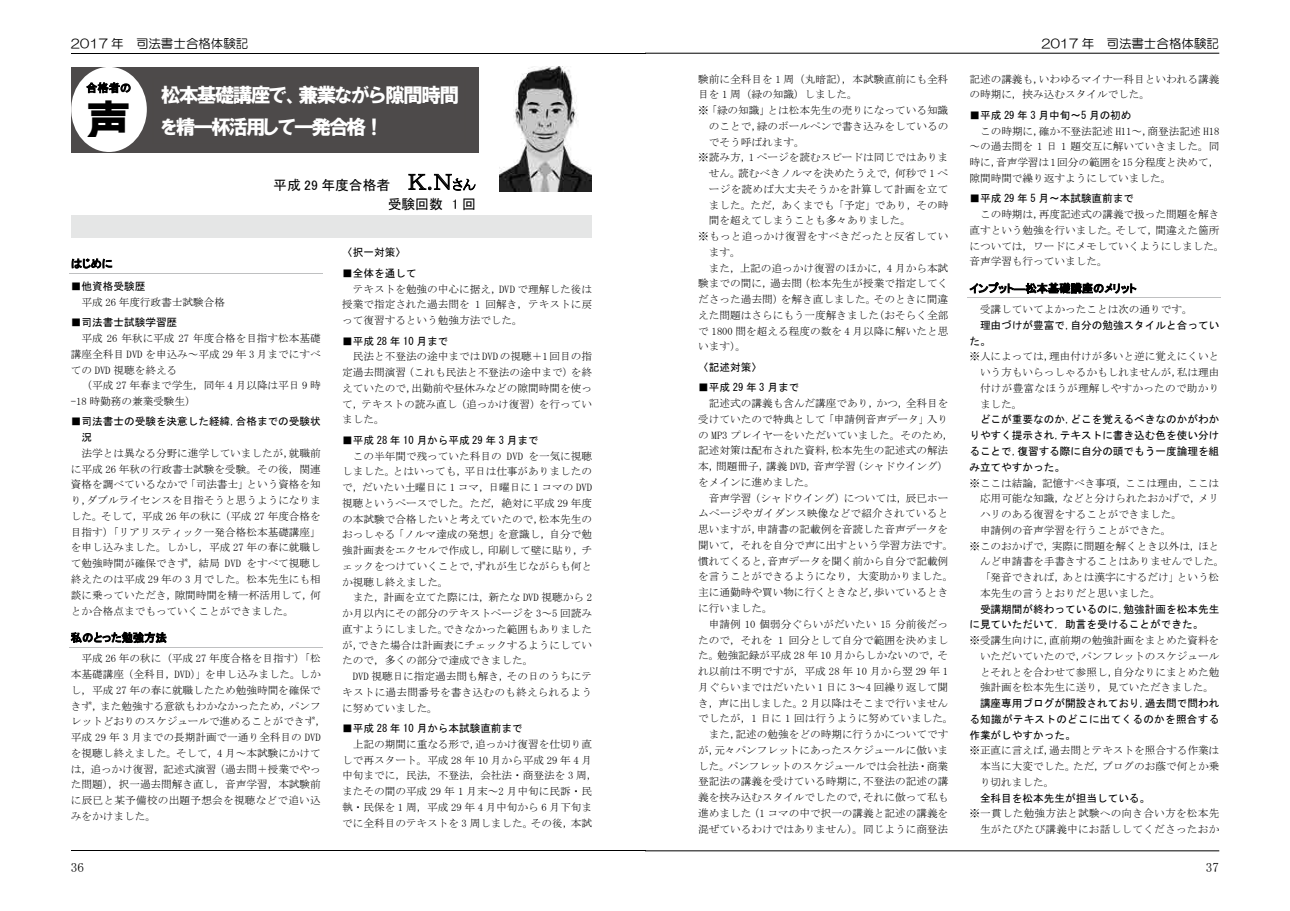
<style>
.page{position:relative;width:1290px;height:911px;background:#fff}
.page>*{position:absolute;margin:0;border:0;box-sizing:border-box;transform-origin:0 0}
.t1{font:45px "HGP Soei Kakugothic UB";color:#000}
.t2{font:20px/31.4px "HGP Soei Kakugothic UB";letter-spacing:-.1em;color:#fff}
.t3{font:13.75px/19.6px "MS P Gothic";color:#000;text-align:right}
.t4{font:13.25px "MS Mincho";color:#000}
.t5{font:12.5px "HG Maru Gothic MPRO";color:#000}
.t6{font:11.25px "MS P Gothic";color:#000}
.t7{font:10.62px/15.8px "MS Mincho";color:#000;text-align:justify}
.t8{font:10.62px/15.8px "MS Gothic";color:#000}
.t9{font:10.62px/15.8px "MS Mincho";letter-spacing:.03em;color:#000;text-align:right}
.s1{font-family:"MS P Mincho";font-size:22.5px}
.s2{font-family:"MS P Mincho"}
</style>
<div class="page">
<div style="left:71px;top:67px;width:407px;height:85px;background:#4d4a4a"></div>
<div style="left:71px;top:67px;width:76px;height:85px;background:#fff;border-radius:50%"></div>
<div style="left:71px;top:215px;width:521px;height:22px;background:#e5e6e6"></div>
<hr style="left:71px;top:53px;width:574px;height:1px;background:#000">
<hr style="left:71px;top:850px;width:574px;height:1px;background:#000">
<hr style="left:69px;top:273px;width:253px;height:1px;background:#bfc0c1">
<hr style="left:69px;top:646px;width:253px;height:1px;background:#bfc0c1">
<img style="left:500px;top:66px;width:92px;height:126px">
<hr style="left:645px;top:53px;width:574px;height:1px;background:#000">
<hr style="left:645px;top:850px;width:574px;height:1px;background:#000">
<hr style="left:967px;top:297px;width:254px;height:1px;background:#bfc0c1">
<p class="t5" style="left:71px;top:37px;width:179px">2017 年 司法書士合格体験記</p>
<p class="t6" style="left:86px;top:82px;width:47px">合格者の</p>
<h1 class="t1" style="left:86px;top:98px;width:46px">声</h1>
<h2 class="t2" style="left:161px;top:79px;width:300px">松本基礎講座で、兼業ながら隙間時間を精一杯活用して一発合格！</h2>
<p class="t3" style="left:273px;top:175px;width:204px">平成 29 年度合格者 <span class="s1">Ｋ.Ｎ</span><span class="s2">さん</span>受験回数 1 回</p>
<p class="t6" style="left:71px;top:258px;width:43px">はじめに</p>
<p class="t8" style="left:71px;top:278px;width:76px">■他資格受験歴</p>
<p class="t7" style="left:81px;top:294px;width:145px">平成 26 年度行政書士試験合格</p>
<p class="t8" style="left:71px;top:314px;width:108px">■司法書士試験学習歴</p>
<p class="t7" style="left:71px;top:330px;width:252px;text-indent:11px">平成 26 年秋に平成 27 年度合格を目指す松本基礎講座全科目 DVD を申込み～平成 29 年 3 月までにすべての DVD 視聴を終える</p>
<p class="t7" style="left:71px;top:377px;width:251px;text-indent:11px">（平成 27 年春まで学生，同年 4 月以降は平日 9 時-18 時勤務の兼業受験生）</p>
<p class="t8" style="left:81px;top:414px;width:241px;text-indent:-11px">■司法書士の受験を決意した経緯，合格までの受験状況</p>
<p class="t7" style="left:71px;top:445px;width:252px;text-indent:11px">法学とは異なる分野に進学していましたが，就職前に平成 26 年秋の行政書士試験を受験。その後，関連資格を調べているなかで「司法書士」という資格を知り，ダブルライセンスを目指そうと思うようになりました。そして，平成 26 年の秋に（平成 27 年度合格を目指す）「リアリスティック一発合格松本基礎講座」を申し込みました。しかし，平成 27 年の春に就職して勉強時間が確保できず，結局 DVD をすべて視聴し終えたのは平成 29 年の 3 月でした。松本先生にも相談に乗っていただき，隙間時間を精一杯活用して，何とか合格点までもっていくことができました。</p>
<p class="t6" style="left:71px;top:632px;width:97px">私のとった勉強方法</p>
<p class="t7" style="left:71px;top:650px;width:257px;text-align:left;text-indent:11px">平成 26 年の秋に（平成 27 年度合格を目指す）「松本基礎講座（全科目，DVD）」を申し込みました。しかし，平成 27 年の春に就職したため勉強時間を確保できず，また勉強する意欲もわかなかったため，パンフレットどおりのスケジュールで進めることができず，平成 29 年 3 月までの長期計画で一通り全科目の DVDを視聴し終えました。そして，4 月～本試験にかけては，追っかけ復習，記述式演習（過去問＋授業でやった問題），択一過去問解き直し，音声学習，本試験前に辰已と某予備校の出題予想会を視聴などで追い込みをかけました。</p>
<p class="t4" style="left:71px;top:860px;width:15px">36</p>
<p class="t8" style="left:342px;top:245px;width:65px">〈択一対策〉</p>
<p class="t8" style="left:342px;top:265px;width:76px">■全体を通して</p>
<p class="t7" style="left:342px;top:281px;width:252px;text-indent:11px">テキストを勉強の中心に据え，DVD で理解した後は授業で指定された過去問を 1 回解き，テキストに戻って復習するという勉強方法でした。</p>
<p class="t8" style="left:342px;top:333px;width:108px">■平成 28 年 10 月まで</p>
<p class="t7" style="left:342px;top:348px;width:252px;text-indent:11px">民法と不登法の途中までは DVD の視聴＋1 回目の指定過去問演習（これも民法と不登法の途中まで）を終えていたので，出勤前や昼休みなどの隙間時間を使って，テキストの読み直し（追っかけ復習）を行っていました。</p>
<p class="t8" style="left:342px;top:432px;width:198px">■平成 28 年 10 月から平成 29 年 3 月まで</p>
<p class="t7" style="left:342px;top:448px;width:252px;text-indent:11px">この半年間で残っていた科目の DVD を一気に視聴しました。とはいっても，平日は仕事がありましたので，だいたい土曜日に 1 コマ，日曜日に 1 コマの DVD視聴というペースでした。ただ，絶対に平成 29 年度の本試験で合格したいと考えていたので，松本先生のおっしゃる「ノルマ達成の発想」を意識し，自分で勉強計画表をエクセルで作成し，印刷して壁に貼り，チェックをつけていくことで，ずれが生じながらも何とか視聴し終えました。</p>
<p class="t7" style="left:342px;top:589px;width:252px;text-indent:11px">また，計画を立てた際には，新たな DVD 視聴から 2か月以内にその部分のテキストページを 3～5 回読み直すようにしました。できなかった範囲もありましたが，できた場合は計画表にチェックするようにしていたので，多くの部分で達成できました。</p>
<p class="t7" style="left:342px;top:668px;width:252px;text-indent:11px">DVD 視聴日に指定過去問も解き，その日のうちにテキストに過去問番号を書き込むのも終えられるように努めていました。</p>
<p class="t8" style="left:342px;top:720px;width:182px">■平成 28 年 10 月から本試験直前まで</p>
<p class="t7" style="left:342px;top:736px;width:257px;text-align:center">上記の期間に重なる形で，追っかけ復習を仕切り直<br>しで再スタート。平成 28 年 10 月から平成 29 年 4 月中旬までに，民法，不登法，会社法・商登法を 3 周，またその間の平成 29 年 1 月末～2 月中旬に民訴・民執・民保を 1 周，平成 29 年 4 月中旬から 6 月下旬までに全科目のテキストを 3 周しました。その後，本試</p>
<p class="t7" style="left:698px;top:71px;width:251px">験前に全科目を 1 周（丸暗記），本試験直前にも全科</p>
<p class="t7" style="left:698px;top:87px;width:161px">目を 1 周（緑の知識）しました。</p>
<p class="t7" style="left:698px;top:102px;width:251px">※「緑の知識」とは松本先生の売りになっている知識</p>
<p class="t7" style="left:709px;top:118px;width:241px">のことで，緑のボールペンで書き込みをしているの</p>
<p class="t7" style="left:709px;top:134px;width:97px">でそう呼ばれます。</p>
<p class="t7" style="left:698px;top:150px;width:251px">※読み方，1 ページを読むスピードは同じではありま</p>
<p class="t7" style="left:709px;top:165px;width:241px">せん。読むべきノルマを決めたうえで，何秒で 1 ペ</p>
<p class="t9" style="left:709px;top:181px;width:241px">ージを読めば大丈夫そうかを計算して計画を立て</p>
<p class="t7" style="left:709px;top:197px;width:241px">ました。ただ，あくまでも「予定」であり，その時</p>
<p class="t7" style="left:709px;top:213px;width:204px">間を超えてしまうことも多々ありました。</p>
<p class="t9" style="left:698px;top:228px;width:252px">※もっと追っかけ復習をすべきだったと反省してい</p>
<p class="t7" style="left:709px;top:244px;width:33px">ます。</p>
<p class="t7" style="left:709px;top:260px;width:241px">また，上記の追っかけ復習のほかに，4 月から本試</p>
<p class="t7" style="left:698px;top:276px;width:251px">験までの間に，過去問（松本先生が授業で指定してく</p>
<p class="t7" style="left:698px;top:291px;width:251px">ださった過去問）を解き直しました。そのときに間違</p>
<p class="t7" style="left:698px;top:307px;width:252px">えた問題はさらにもう一度解きました（おそらく全部</p>
<p class="t7" style="left:698px;top:323px;width:252px">で 1800 問を超える程度の数を 4 月以降に解いたと思</p>
<p class="t7" style="left:698px;top:339px;width:50px">います）。</p>
<p class="t8" style="left:698px;top:359px;width:65px">〈記述対策〉</p>
<p class="t8" style="left:698px;top:380px;width:103px">■平成 29 年 3 月まで</p>
<p class="t7" style="left:698px;top:395px;width:257px;text-align:left;text-indent:11px">記述式の講義も含んだ講座であり，かつ，全科目を受けていたので特典として「申請例音声データ」入りの MP3 プレイヤーをいただいていました。そのため，記述対策は配布された資料，松本先生の記述式の解法本，問題冊子，講義 DVD，音声学習（シャドウイング）をメインに進めました。</p>
<p class="t7" style="left:698px;top:490px;width:257px;text-align:left;text-indent:11px">音声学習（シャドウイング）については，辰已ホームページやガイダンス映像などで紹介されていると思いますが，申請書の記載例を音読した音声データを聞いて，それを自分で声に出すという学習方法です。慣れてくると，音声データを聞く前から自分で記載例を言うことができるようになり，大変助かりました。主に通勤時や買い物に行くときなど，歩いているときに行いました。</p>
<p class="t7" style="left:698px;top:616px;width:257px;text-align:center">申請例 10 個弱分ぐらいがだいたい 15 分前後だっ<br>たので，それを 1 回分として自分で範囲を決めました。勉強記録が平成 28 年 10 月からしかないので，それ以前は不明ですが，平成 28 年 10 月から翌 29 年 1月ぐらいまではだいたい 1 日に 3～4 回繰り返して聞き，声に出しました。2 月以降はそこまで行いませんでしたが，1 日に 1 回は行うように努めていました。また，記述の勉強をどの時期に行うかについてです<br>が，元々パンフレットにあったスケジュールに倣いました。パンフレットのスケジュールでは会社法・商業登記法の講義を受けている時期に，不登法の記述の講義を挟み込むスタイルでしたので，それに倣って私も進めました（1 コマの中で択一の講義と記述の講義を混ぜているわけではありません）。同じように商登法</p>
<p class="t5" style="left:1041px;top:37px;width:179px">2017 年 司法書士合格体験記</p>
<p class="t7" style="left:969px;top:71px;width:251px">記述の講義も，いわゆるマイナー科目といわれる講義の時期に，挟み込むスタイルでした。</p>
<p class="t8" style="left:969px;top:107px;width:164px">■平成 29 年 3 月中旬～5 月の初め</p>
<p class="t7" style="left:969px;top:123px;width:252px;text-indent:11px">この時期に，確か不登法記述 H11～，商登法記述 H18～の過去問を 1 日 1 題交互に解いていきました。同時に，音声学習は1回分の範囲を15分程度と決めて，隙間時間で繰り返すようにしていました。</p>
<p class="t8" style="left:969px;top:191px;width:166px">■平成 29 年 5 月～本試験直前まで</p>
<p class="t7" style="left:969px;top:206px;width:257px;text-align:left;text-indent:11px">この時期は，再度記述式の講義で扱った問題を解き直すという勉強を行いました。そして，間違えた箇所については，ワードにメモしていくようにしました。音声学習も行っていました。</p>
<p class="t6" style="left:969px;top:283px;width:169px">インプット―松本基礎講座のメリット</p>
<p class="t7" style="left:980px;top:301px;width:214px">受講していてよかったことは次の通りです。</p>
<p class="t8" style="left:969px;top:317px;width:252px;text-indent:11px">理由づけが豊富で，自分の勉強スタイルと合っていた。</p>
<p class="t7" style="left:980px;top:349px;width:241px;text-indent:-11px">※人によっては，理由付けが多いと逆に覚えにくいという方もいらっしゃるかもしれませんが，私は理由付けが豊富なほうが理解しやすかったので助かりました。</p>
<p class="t8" style="left:969px;top:412px;width:252px;text-align:justify;text-indent:11px">どこが重要なのか，どこを覚えるべきなのかがわかりやすく提示され，テキストに書き込む色を使い分けることで，復習する際に自分の頭でもう一度論理を組み立てやすかった。</p>
<p class="t7" style="left:969px;top:475px;width:251px">※ここは結論，記憶すべき事項，ここは理由，ここは</p>
<p class="t7" style="left:980px;top:490px;width:241px">応用可能な知識，などと分けられたおかげで，メリ</p>
<p class="t7" style="left:980px;top:506px;width:204px">ハリのある復習をすることができました。</p>
<p class="t7" style="left:980px;top:522px;width:193px">申請例の音声学習を行うことができた。</p>
<p class="t7" style="left:969px;top:538px;width:251px">※このおかげで，実際に問題を解くとき以外は，ほと</p>
<p class="t7" style="left:980px;top:553px;width:246px">んど申請書を手書きすることはありませんでした。</p>
<p class="t7" style="left:980px;top:569px;width:241px">「発音できれば，あとは漢字にするだけ」という松</p>
<p class="t7" style="left:980px;top:585px;width:182px">本先生の言うとおりだと思いました。</p>
<p class="t8" style="left:969px;top:601px;width:252px;text-indent:11px">受講期間が終わっているのに，勉強計画を松本先生に見ていただいて，助言を受けることができた。</p>
<p class="t7" style="left:980px;top:632px;width:241px;text-indent:-11px">※受講生向けに，直前期の勉強計画をまとめた資料をいただいていたので，パンフレットのスケジュールとそれとを合わせて参照し，自分なりにまとめた勉強計画を松本先生に送り，見ていただきました。</p>
<p class="t8" style="left:969px;top:695px;width:252px;text-align:justify;text-indent:11px">講座専用ブログが開設されており，過去問で問われる知識がテキストのどこに出てくるのかを照合する作業がしやすかった。</p>
<p class="t7" style="left:980px;top:742px;width:241px;text-indent:-11px">※正直に言えば，過去問とテキストを照合する作業は本当に大変でした。ただ，ブログのお蔭で何とか乗り切れました。</p>
<p class="t8" style="left:980px;top:790px;width:172px">全科目を松本先生が担当している。</p>
<p class="t9" style="left:969px;top:805px;width:252px">※一貫した勉強方法と試験への向き合い方を松本先生がたびたび講義中にお話ししてくださったおか</p>
<p class="t4" style="left:1206px;top:860px;width:15px">37</p>
</div>
